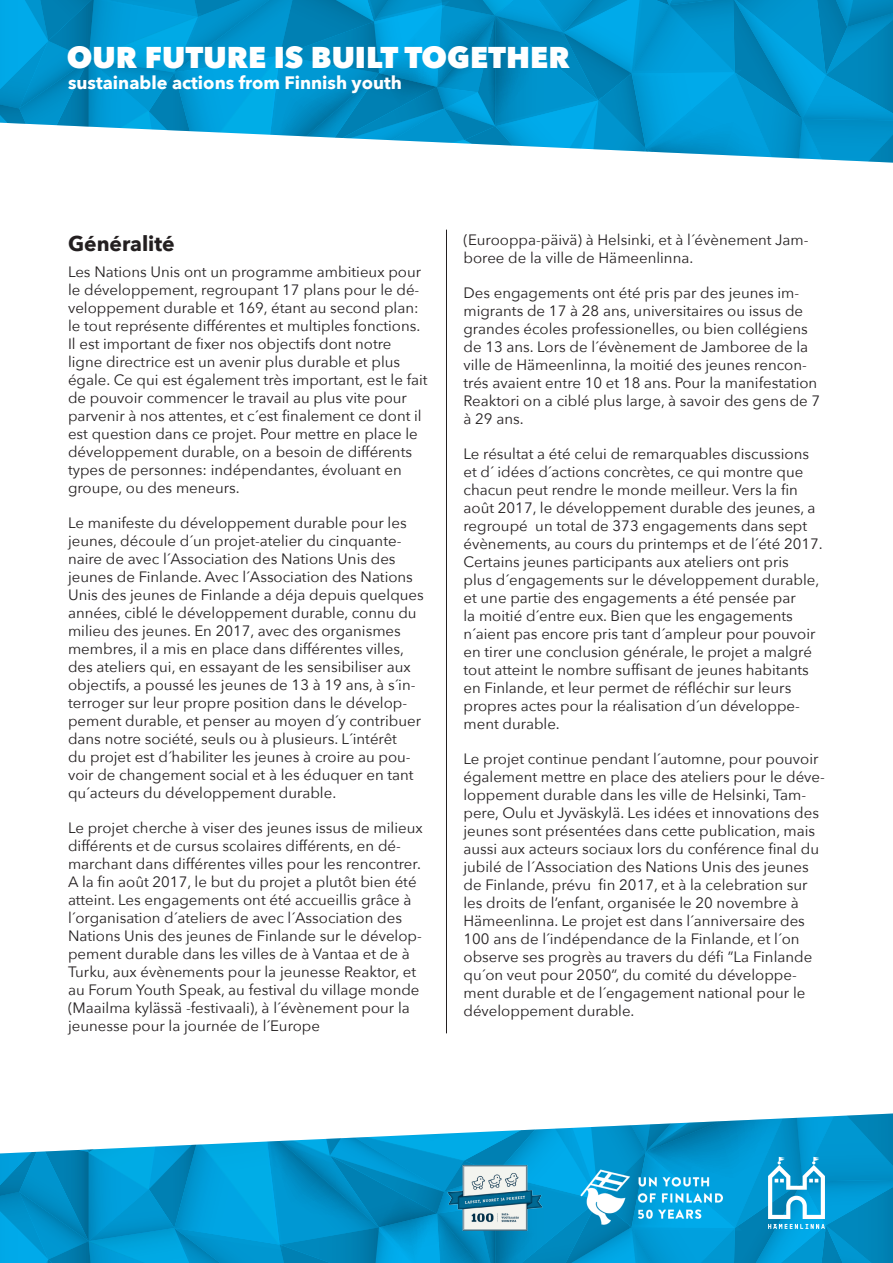
<style>
.page{position:relative;width:893px;height:1263px;background:#fff}
.page>*{position:absolute;margin:0;border:0;box-sizing:border-box;transform-origin:0 0}
.t1{font:800 30px "Avenir Next";color:#fff}
.Otsikko_2{font:700 21px "Avenir Next";color:#231f20}
.t2{font:700 18px "Avenir Next";color:#fff}
.Leipä_fr{font:15px/18px "Avenir Next";color:#231f20}
</style>
<div class="page">
<svg style="left:0;top:0;width:893px;height:163px;background:#1fa0d1"></svg>
<hr style="left:446px;top:230px;width:1px;height:803px;background:#231f20">
<svg style="left:0;top:1113px;width:893px;height:150px"></svg>
<img style="left:445px;top:1164px;width:98px;height:67px">
<img style="left:566px;top:1162px;width:174px;height:70px">
<h1 class="t1" style="left:67px;top:39px;width:504px">OUR FUTURE IS BUILT TOGETHER</h1>
<p class="t2" style="left:68px;top:67px;width:335px">sustainable actions from Finnish youth</p>
<p class="Otsikko_2" style="left:68px;top:225px;width:108px">Généralité</p>
<p class="Leipä_fr" style="left:68px;top:262px;width:361px">Les Nations Unis ont un programme ambitieux pour le développement, regroupant 17 plans pour le dé&shy;veloppement durable et 169, étant au second plan: le tout représente différentes et multiples fonctions.<br>Il est important de fixer nos objectifs dont notre ligne directrice est un avenir plus durable et plus égale. Ce qui est également très important, est le fait de pouvoir commencer le travail au plus vite pour parvenir à nos attentes, et c´est finalement ce dont il est question dans ce projet. Pour mettre en place le développement durable, on a besoin de différents types de personnes: indépendantes, évoluant en groupe, ou des meneurs.</p>
<p class="Leipä_fr" style="left:68px;top:513px;width:357px">Le manifeste du développement durable pour les jeunes, découle d´un projet-atelier du cinquante&shy;naire de avec l´Association des Nations Unis des jeunes de Finlande. Avec l´Association des Nations Unis des jeunes de Finlande a déja depuis quelques années, ciblé le développement durable, connu du milieu des jeunes. En 2017, avec des organismes membres, il a mis en place dans différentes villes, des ateliers qui, en essayant de les sensibiliser aux objectifs, a poussé les jeunes de 13 à 19 ans, à s´in&shy;terroger sur leur propre position dans le dévelop&shy;pement durable, et penser au moyen d´y contribuer dans notre société, seuls ou à plusieurs. L´intérêt<br>du projet est d´habiliter les jeunes à croire au pou&shy;voir de changement social et à les éduquer en tant qu´acteurs du développement durable.</p>
<p class="Leipä_fr" style="left:68px;top:818px;width:356px">Le projet cherche à viser des jeunes issus de milieux différents et de cursus scolaires différents, en dé&shy;marchant dans différentes villes pour les rencontrer.<br>A la fin août 2017, le but du projet a plutôt bien été atteint. Les engagements ont été accueillis grâce à l´organisation d´ateliers de avec l´Association des Nations Unis des jeunes de Finlande sur le dévelop&shy;pement durable dans les villes de à Vantaa et de à Turku, aux évènements pour la jeunesse Reaktor, et au Forum Youth Speak, au festival du village monde (Maailma kylässä -festivaali), à l´évènement pour la jeunesse pour la journée de l´Europe</p>
<p class="Leipä_fr" style="left:463px;top:230px;width:347px">(Eurooppa-päivä) à Helsinki, et à l´évènement Jam&shy;boree de la ville de Hämeenlinna.</p>
<p class="Leipä_fr" style="left:463px;top:283px;width:358px">Des engagements ont été pris par des jeunes im&shy;migrants de 17 à 28 ans, universitaires ou issus de grandes écoles professionelles, ou bien collégiens de 13 ans. Lors de l´évènement de Jamboree de la ville de Hämeenlinna, la moitié des jeunes rencon&shy;trés avaient entre 10 et 18 ans. Pour la manifestation Reaktori on a ciblé plus large, à savoir des gens de 7 à 29 ans.</p>
<p class="Leipä_fr" style="left:463px;top:444px;width:361px">Le résultat a été celui de remarquables discussions et d´ idées d´actions concrètes, ce qui montre que chacun peut rendre le monde meilleur. Vers la fin août 2017, le développement durable des jeunes, a regroupé un total de 373 engagements dans sept évènements, au cours du printemps et de l´été 2017.<br>Certains jeunes participants aux ateliers ont pris<br>plus d´engagements sur le développement durable, et une partie des engagements a été pensée par<br>la moitié d´entre eux. Bien que les engagements n´aient pas encore pris tant d´ampleur pour pouvoir en tirer une conclusion générale, le projet a malgré tout atteint le nombre suffisant de jeunes habitants en Finlande, et leur permet de réfléchir sur leurs propres actes pour la réalisation d´un développe&shy;ment durable.</p>
<p class="Leipä_fr" style="left:463px;top:749px;width:363px">Le projet continue pendant l´automne, pour pouvoir également mettre en place des ateliers pour le déve&shy;loppement durable dans les ville de Helsinki, Tam&shy;pere, Oulu et Jyväskylä. Les idées et innovations des jeunes sont présentées dans cette publication, mais aussi aux acteurs sociaux lors du conférence final du jubilé de l´Association des Nations Unis des jeunes de Finlande, prévu fin 2017, et à la celebration sur les droits de l’enfant, organisée le 20 novembre à Hämeenlinna. Le projet est dans l´anniversaire des 100 ans de l´indépendance de la Finlande, et l´on observe ses progrès au travers du défi ”La Finlande qu´on veut pour 2050”, du comité du développe&shy;ment durable et de l´engagement national pour le développement durable.</p>
</div>
